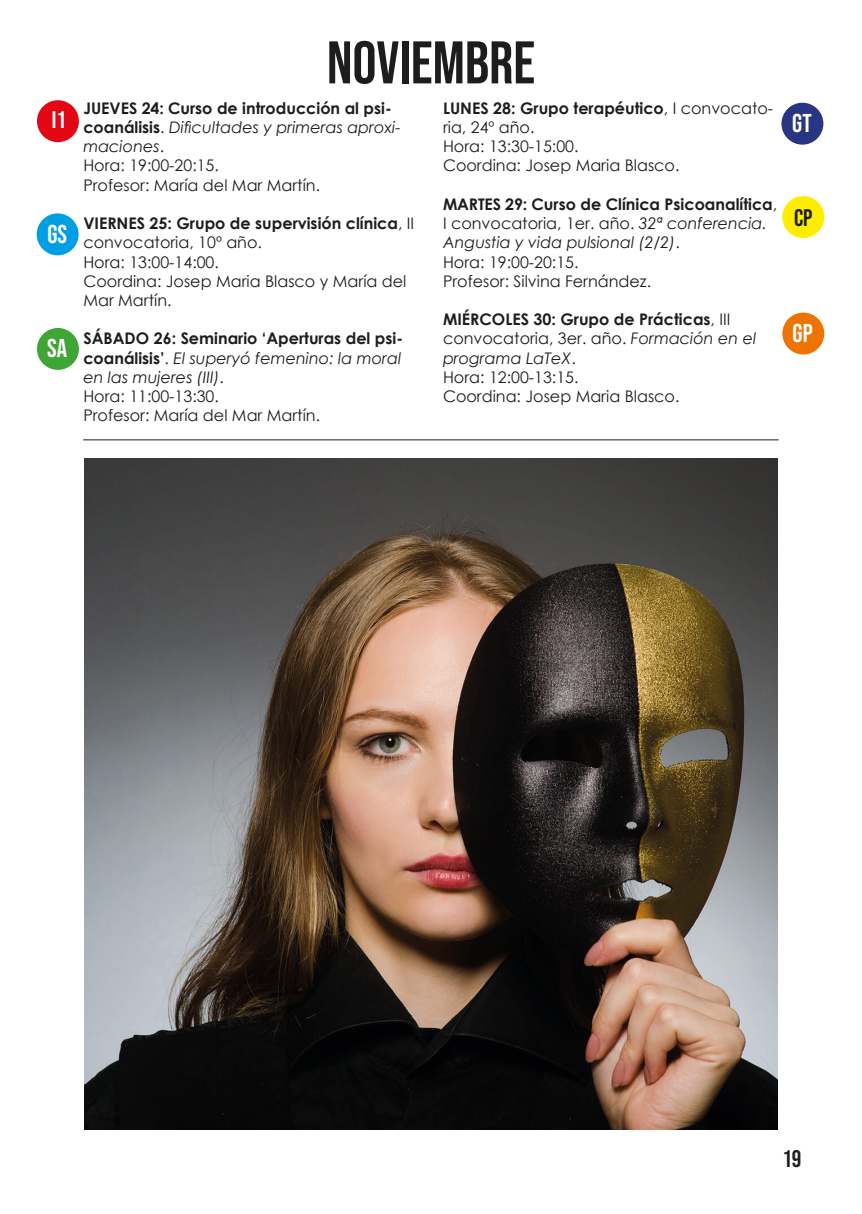
<style>
.page{position:relative;width:862px;height:1214px;background:#fff}
.page>*{position:absolute;margin:0;border:0;box-sizing:border-box;transform-origin:0 0}
.t1{font:60px "Bebas Neue";color:#1d1d1b}
.t2{font:25.8px "Bebas Neue";color:#fff}
.t3{font:24px "Bebas Neue";color:#1d1d1b}
.t4{font:24px "Bebas Neue";color:#fff}
.t5{font:700 16px/19.2px "Century Gothic";color:#1d1d1b}
.t6{font:16px/19.2px "Century Gothic";color:#1d1d1b}
.t7{font:italic 16px/19.2px "Century Gothic";color:#1d1d1b}
.s1{font-weight:400}
.s2{font-weight:400;font-style:italic}
.s3{font-weight:700;font-style:normal}
.s4{font-style:normal}
</style>
<div class="page">
<div style="left:37px;top:100px;width:42px;height:42px;background:#e30614;border-radius:50%"></div>
<div style="left:37px;top:328px;width:42px;height:42px;background:#3fa535;border-radius:50%"></div>
<div style="left:781px;top:103px;width:42px;height:42px;background:#283583;border-radius:50%"></div>
<div style="left:782px;top:312px;width:42px;height:42px;background:#ee7402;border-radius:50%"></div>
<div style="left:37px;top:213px;width:42px;height:42px;background:#009fe3;border-radius:50%"></div>
<div style="left:782px;top:196px;width:42px;height:42px;background:#ffed00;border-radius:50%"></div>
<hr style="left:83px;top:439px;width:695px;height:1px;background:#1d1d1b">
<img style="left:84px;top:459px;width:693px;height:670px">
<p class="t4" style="left:52px;top:106px;width:16px">I1</p>
<p class="t2" style="left:47px;top:219px;width:21px">GS</p>
<p class="t2" style="left:47px;top:334px;width:21px">SA</p>
<p class="t1" style="left:327px;top:29px;width:210px">NOVIEMBRE</p>
<p class="t5" style="left:83px;top:98px;width:319px">JUEVES 24: Curso de introducción al psi&shy;coanálisis<span class="s1">.</span> <span class="s2">Dificultades y primeras aproxi&shy;maciones</span><span class="s1">.</span></p>
<p class="t6" style="left:83px;top:156px;width:137px">Hora: 19:00-20:15.</p>
<p class="t6" style="left:83px;top:175px;width:238px">Profesor: María del Mar Martín.</p>
<p class="t5" style="left:83px;top:213px;width:332px">VIERNES 25: Grupo de supervisión clínica<span class="s1">, II convocatoria, 10º año.</span></p>
<p class="t6" style="left:83px;top:252px;width:137px">Hora: 13:00-14:00.</p>
<p class="t6" style="left:83px;top:271px;width:325px">Coordina: Josep Maria Blasco y María del<br>Mar Martín.</p>
<p class="t5" style="left:83px;top:328px;width:321px;text-align:justify">SÁBADO 26: Seminario ‘Aperturas del psi&shy;coanálisis’<span class="s1">.</span> <span class="s2">El superyó femenino: la moral en las mujeres (III)</span><span class="s1">.</span></p>
<p class="t6" style="left:83px;top:386px;width:137px">Hora: 11:00-13:30.</p>
<p class="t6" style="left:83px;top:405px;width:238px">Profesor: María del Mar Martín.</p>
<p class="t5" style="left:443px;top:98px;width:332px">LUNES 28: Grupo terapéutico<span class="s1">, I convocato&shy;ria, 24º año.</span></p>
<p class="t6" style="left:443px;top:137px;width:137px">Hora: 13:30-15:00.</p>
<p class="t6" style="left:443px;top:156px;width:238px">Coordina: Josep Maria Blasco.</p>
<p class="t7" style="left:443px;top:194px;width:336px"><span class="s3">MARTES 29: Curso de Clínica Psicoanalítica</span><span class="s4">,<br>I convocatoria, 1er. año.</span> 32ª conferencia.<br>Angustia y vida pulsional (2/2)<span class="s4">.</span></p>
<p class="t6" style="left:443px;top:252px;width:137px">Hora: 19:00-20:15.</p>
<p class="t6" style="left:443px;top:271px;width:210px">Profesor: Silvina Fernández.</p>
<p class="t5" style="left:443px;top:309px;width:315px">MIÉRCOLES 30: Grupo de Prácticas<span class="s1">, III convocatoria, 3er. año.</span> <span class="s2">Formación en el programa LaTeX</span><span class="s1">.</span></p>
<p class="t6" style="left:443px;top:367px;width:137px">Hora: 12:00-13:15.</p>
<p class="t6" style="left:443px;top:386px;width:238px">Coordina: Josep Maria Blasco.</p>
<p class="t2" style="left:792px;top:108px;width:21px">GT</p>
<p class="t3" style="left:794px;top:204px;width:20px">CP</p>
<p class="t2" style="left:792px;top:318px;width:22px">GP</p>
<p class="t3" style="left:782px;top:1144px;width:21px">19</p>
</div>
